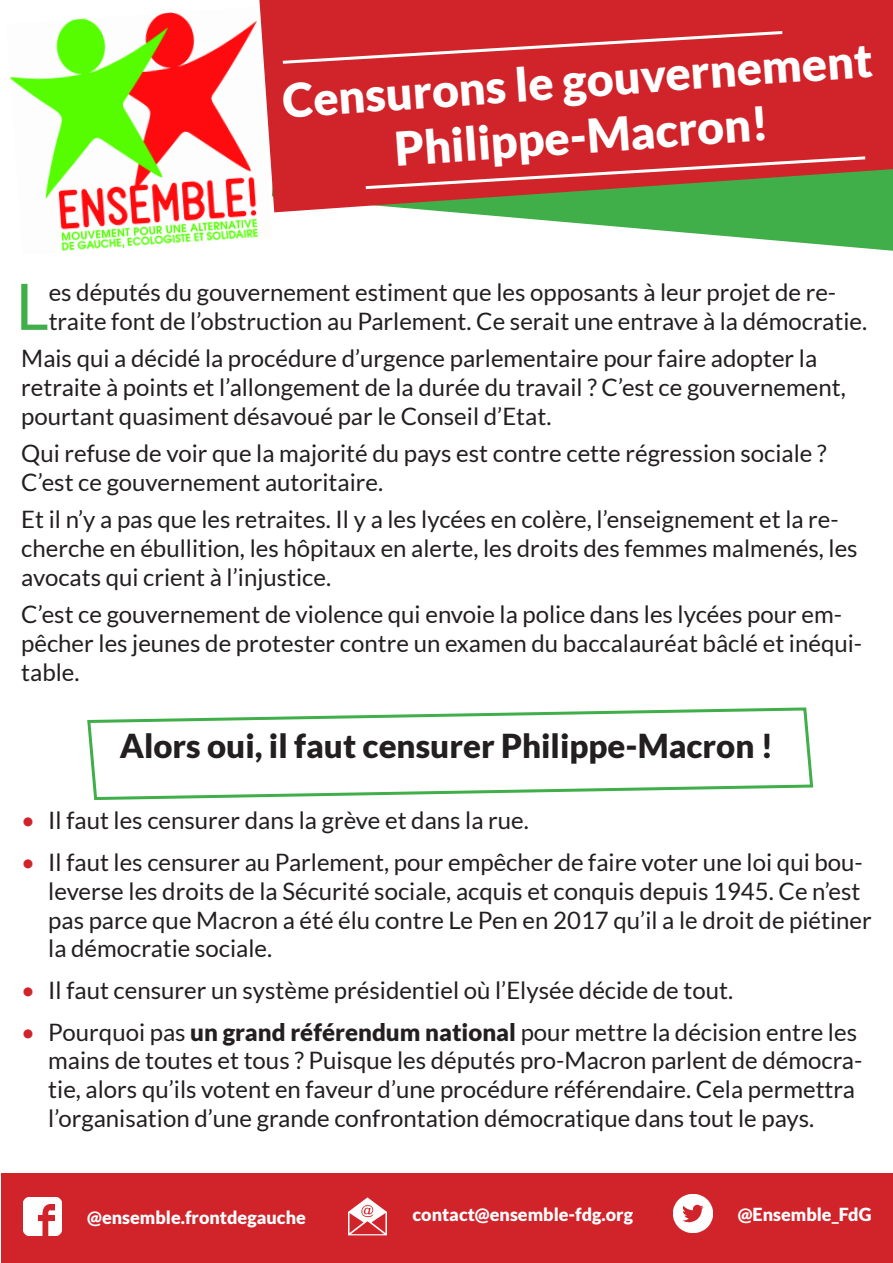
<style>
.page{position:relative;width:893px;height:1263px;background:#fff}
.page>*{position:absolute;margin:0;border:0;box-sizing:border-box;transform-origin:0 0}
.t1{font:64.2px "Lato";color:#40ae49}
.t2{font:900 46.5px/55.8px "Lato";color:#fff;text-align:center}
.t3{font:900 33px "Lato";color:#231f20}
.t4{font:24px/28.8px "Lato";color:#231f20}
.t5{font:900 18px "Lato";color:#fff}
.s1{color:#d1232a}
.s2{font-weight:900}
</style>
<div class="page">
<svg style="left:274px;top:212px;width:619px;height:39px"></svg>
<svg style="left:259px;top:0;width:634px;height:212px;background:#c2322e"></svg>
<img style="left:10px;top:7px;width:262px;height:244px">
<svg style="left:87px;top:707px;width:727px;height:93px"></svg>
<div style="left:2px;top:1173px;width:891px;height:90px;background:#d1232a"></div>
<img style="left:23px;top:1197px;width:39px;height:39px">
<img style="left:349px;top:1197px;width:38px;height:39px">
<img style="left:674px;top:1194px;width:38px;height:39px">
<svg style="left:363px;top:155px;width:505px;height:36px;background:#bd4b40"></svg>
<svg style="left:280px;top:29px;width:505px;height:36px;background:#d4353b"></svg>
<p class="t2" style="left:281px;top:72px;width:593px;rotate:-4deg">Censurons le gouvernement<br>Philippe-Macron!</p>
<p class="t1" style="left:16px;top:271px;width:34px">L</p>
<p class="t4" style="left:49px;top:278px;width:820px">es députés du gouvernement estiment que les opposants à leur projet de re&shy;traite font de l’obstruction au Parlement. Ce serait une entrave à la démocratie.</p>
<p class="t4" style="left:21px;top:344px;width:826px">Mais qui a décidé la procédure d’urgence parlementaire pour faire adopter la retraite à points et l’allongement de la durée du travail ? C’est ce gouvernement, pourtant quasiment désavoué par le Conseil d’Etat.</p>
<p class="t4" style="left:21px;top:439px;width:807px">Qui refuse de voir que la majorité du pays est contre cette régression sociale ?<br>C’est ce gouvernement autoritaire.</p>
<p class="t4" style="left:21px;top:505px;width:838px">Et il n’y a pas que les retraites. Il y a les lycées en colère, l’enseignement et la re&shy;cherche en ébullition, les hôpitaux en alerte, les droits des femmes malmenés, les avocats qui crient à l’injustice.</p>
<p class="t4" style="left:21px;top:600px;width:842px">C’est ce gouvernement de violence qui envoie la police dans les lycées pour em&shy;pêcher les jeunes de protester contre un examen du baccalauréat bâclé et inéqui&shy;table.</p>
<p class="t3" style="left:120px;top:726px;width:655px">Alors oui, il faut censurer Philippe-Macron !</p>
<p class="t4" style="left:21px;top:806px;width:509px"><span class="s1">•</span> Il faut les censurer dans la grève et dans la rue.</p>
<p class="t4" style="left:48px;top:848px;width:825px;text-indent:-27px"><span class="s1">•</span> Il faut les censurer au Parlement, pour empêcher de faire voter une loi qui bou&shy;leverse les droits de la Sécurité sociale, acquis et conquis depuis 1945. Ce n’est pas parce que Macron a été élu contre Le Pen en 2017 qu’il a le droit de piétiner la démocratie sociale.</p>
<p class="t4" style="left:21px;top:976px;width:713px"><span class="s1">•</span> Il faut censurer un système présidentiel où l’Elysée décide de tout.</p>
<p class="t4" style="left:48px;top:1017px;width:816px;text-indent:-27px"><span class="s1">•</span> Pourquoi pas <span class="s2">un grand référendum national</span> pour mettre la décision entre les mains de toutes et tous ? Puisque les députés pro-Macron parlent de démocra&shy;tie, alors qu’ils votent en faveur d’une procédure référendaire. Cela permettra l’organisation d’une grande confrontation démocratique dans tout le pays.</p>
<p class="t5" style="left:87px;top:1207px;width:220px">@ensemble.frontdegauche</p>
<p class="t5" style="left:412px;top:1204px;width:222px">contact@ensemble-fdg.org</p>
<p class="t5" style="left:738px;top:1203px;width:135px">@Ensemble_FdG</p>
</div>
